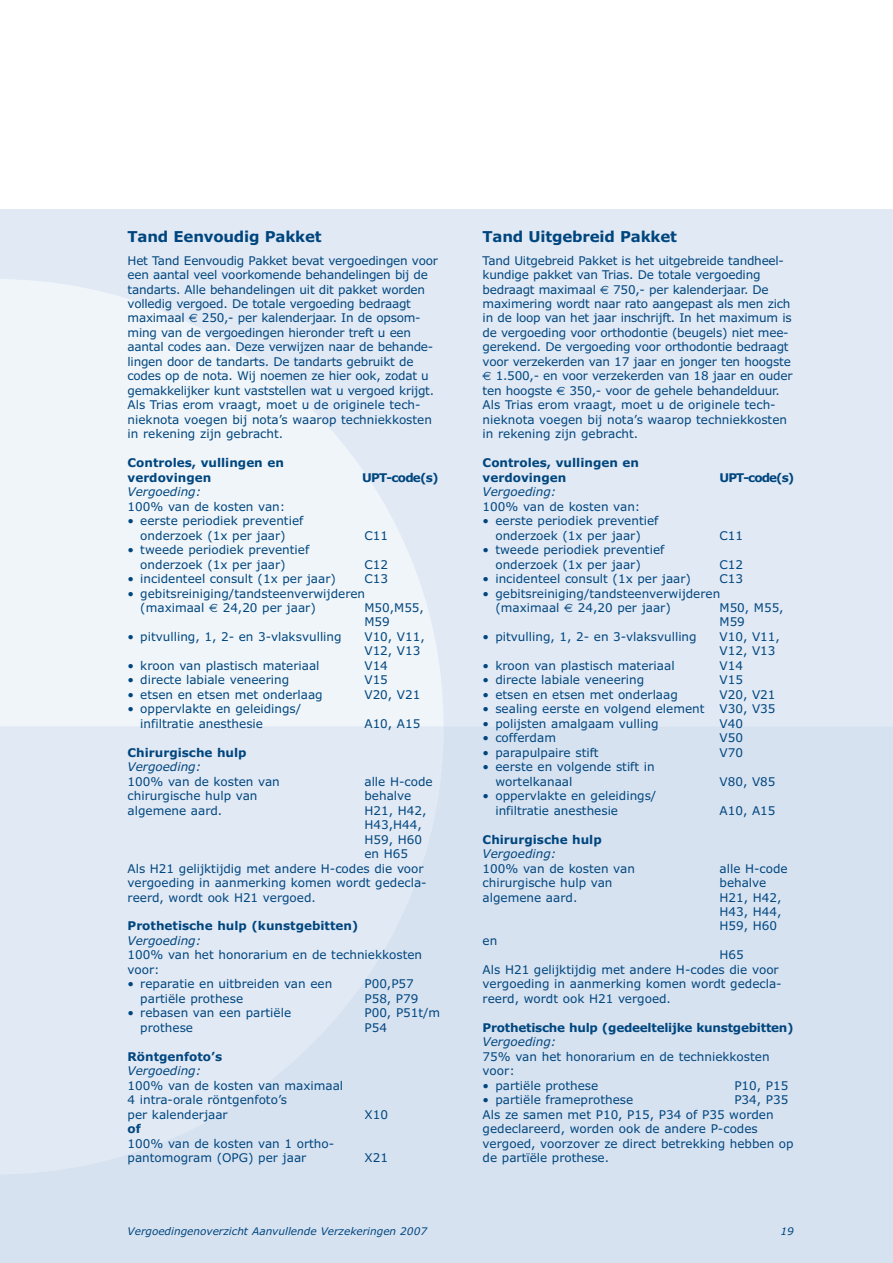
<style>
.page{position:relative;width:893px;height:1263px;background:#fff}
.page>*{position:absolute;margin:0;border:0;box-sizing:border-box;transform-origin:0 0}
.t1{font:700 15px "Verdana";letter-spacing:-.015em;color:#00467e}
.t2{font:12px/14.4px "Verdana";color:#00467e}
.t3{font:12px/14.4px "Verdana";letter-spacing:-.02em;color:#00467e}
.t4{font:700 12px/14.5px "Verdana";color:#00467e}
.t5{font:italic 12px "Verdana";color:#00467e}
.t6{font:700 12px "Verdana";letter-spacing:-.02em;color:#00467e}
.t7{font:italic 10.5px "Verdana";color:#00467e}
.s1{font-family:"Euro Sans"}
</style>
<div class="page">
<div style="left:0;top:202px;width:893px;height:1061px;background:#e1e9f5"></div>
<div style="left:0;top:202px;width:893px;height:7px;background:#fff"></div>
<svg style="left:0;top:279px;width:443px;height:447px;fill:#f0f5fa"></svg>
<p class="t1" style="left:128px;top:228px;width:196px">Tand Eenvoudig Pakket</p>
<p class="t3" style="left:128px;top:253px;width:312px">Het Tand Eenvoudig Pakket bevat vergoedingen voor een aantal veel voorkomende behandelingen bij de tandarts. Alle behandelingen uit dit pakket worden volledig vergoed. De totale vergoeding bedraagt maximaal <span class="s1">€</span> 250,- per kalenderjaar. In de opsom&shy;ming van de vergoedingen hieronder treft u een aantal codes aan. Deze verwijzen naar de behande&shy;lingen door de tandarts. De tandarts gebruikt de codes op de nota. Wij noemen ze hier ook, zodat u gemakkelijker kunt vaststellen wat u vergoed krijgt.<br>Als Trias erom vraagt, moet u de originele tech&shy;nieknota voegen bij nota’s waarop techniekkosten in rekening zijn gebracht.</p>
<p class="t4" style="left:128px;top:456px;width:158px">Controles, vullingen en verdovingen</p>
<p class="t4" style="left:362px;top:470px;width:78px">UPT-code(s)</p>
<p class="t5" style="left:128px;top:485px;width:75px">Vergoeding:</p>
<p class="t2" style="left:128px;top:499px;width:159px">100% van de kosten van:</p>
<p class="t2" style="left:128px;top:514px;width:177px;text-align:center">• eerste periodiek preventief onderzoek (1x per jaar)</p>
<p class="t2" style="left:140px;top:543px;width:170px;text-indent:-13px">• tweede periodiek preventief onderzoek (1x per jaar)</p>
<p class="t2" style="left:364px;top:528px;width:25px">C11</p>
<p class="t2" style="left:364px;top:557px;width:25px">C12</p>
<p class="t2" style="left:128px;top:572px;width:210px">• incidenteel consult (1x per jaar)</p>
<p class="t2" style="left:364px;top:572px;width:25px">C13</p>
<p class="t2" style="left:140px;top:586px;width:226px;text-indent:-13px">• gebitsreiniging/tandsteenverwijderen (maximaal <span class="s1">€</span> 24,20 per jaar)</p>
<p class="t2" style="left:364px;top:601px;width:61px">M50,M55,<br>M59</p>
<p class="t2" style="left:128px;top:630px;width:216px">• pitvulling, 1, 2- en 3-vlaksvulling</p>
<p class="t2" style="left:364px;top:629px;width:62px">V10, V11,<br>V12, V13</p>
<p class="t2" style="left:128px;top:658px;width:193px">• kroon van plastisch materiaal</p>
<p class="t2" style="left:364px;top:658px;width:25px">V14</p>
<p class="t2" style="left:128px;top:673px;width:163px">• directe labiale veneering</p>
<p class="t2" style="left:364px;top:673px;width:25px">V15</p>
<p class="t2" style="left:128px;top:687px;width:197px">• etsen en etsen met onderlaag</p>
<p class="t2" style="left:364px;top:687px;width:57px">V20, V21</p>
<p class="t2" style="left:140px;top:702px;width:163px;text-indent:-13px">• oppervlakte en geleidings/ infiltratie anesthesie</p>
<p class="t2" style="left:364px;top:716px;width:57px">A10, A15</p>
<p class="t4" style="left:128px;top:745px;width:121px">Chirurgische hulp</p>
<p class="t5" style="left:128px;top:760px;width:75px">Vergoeding:</p>
<p class="t2" style="left:128px;top:774px;width:154px">100% van de kosten van</p>
<p class="t2" style="left:364px;top:774px;width:70px">alle H-code</p>
<p class="t2" style="left:128px;top:789px;width:131px">chirurgische hulp van</p>
<p class="t2" style="left:364px;top:789px;width:48px">behalve</p>
<p class="t2" style="left:128px;top:803px;width:96px">algemene aard.</p>
<p class="t2" style="left:364px;top:803px;width:63px">H21, H42,</p>
<p class="t2" style="left:364px;top:818px;width:59px">H43,H44,</p>
<p class="t2" style="left:364px;top:832px;width:59px">H59, H60</p>
<p class="t2" style="left:364px;top:847px;width:45px">en H65</p>
<p class="t2" style="left:128px;top:861px;width:298px">Als H21 gelijktijdig met andere H-codes die voor</p>
<p class="t2" style="left:128px;top:876px;width:301px">vergoeding in aanmerking komen wordt gedecla-</p>
<p class="t2" style="left:128px;top:890px;width:190px">reerd, wordt ook H21 vergoed.</p>
<p class="t4" style="left:128px;top:919px;width:232px">Prothetische hulp (kunstgebitten)</p>
<p class="t5" style="left:128px;top:934px;width:75px">Vergoeding:</p>
<p class="t2" style="left:128px;top:948px;width:296px">100% van het honorarium en de techniekkosten voor:</p>
<p class="t2" style="left:128px;top:977px;width:206px">• reparatie en uitbreiden van een</p>
<p class="t2" style="left:364px;top:977px;width:51px">P00,P57</p>
<p class="t2" style="left:140px;top:991px;width:104px">partiële prothese</p>
<p class="t2" style="left:364px;top:991px;width:56px">P58, P79</p>
<p class="t2" style="left:128px;top:1006px;width:165px">• rebasen van een partiële</p>
<p class="t2" style="left:364px;top:1006px;width:77px">P00, P51t/m</p>
<p class="t2" style="left:140px;top:1020px;width:54px">prothese</p>
<p class="t2" style="left:364px;top:1020px;width:24px">P54</p>
<p class="t4" style="left:128px;top:1049px;width:96px">Röntgenfoto’s</p>
<p class="t5" style="left:128px;top:1064px;width:75px">Vergoeding:</p>
<p class="t2" style="left:128px;top:1078px;width:217px">100% van de kosten van maximaal<br>4 intra-orale röntgenfoto’s<br>per kalenderjaar</p>
<p class="t2" style="left:364px;top:1107px;width:25px">X10</p>
<p class="t4" style="left:128px;top:1122px;width:15px">of</p>
<p class="t2" style="left:128px;top:1136px;width:208px">100% van de kosten van 1 ortho&shy;pantomogram (OPG) per jaar</p>
<p class="t2" style="left:364px;top:1151px;width:25px">X21</p>
<p class="t1" style="left:483px;top:228px;width:196px">Tand Uitgebreid Pakket</p>
<p class="t3" style="left:483px;top:253px;width:311px">Tand Uitgebreid Pakket is het uitgebreide tandheel&shy;kundige pakket van Trias. De totale vergoeding bedraagt maximaal <span class="s1">€</span> 750,- per kalenderjaar. De maximering wordt naar rato aangepast als men zich in de loop van het jaar inschrijft. In het maximum is de vergoeding voor orthodontie (beugels) niet mee&shy;gerekend. De vergoeding voor orthodontie bedraagt voor verzekerden van 17 jaar en jonger ten hoogste <span class="s1">€</span> 1.500,- en voor verzekerden van 18 jaar en ouder ten hoogste <span class="s1">€</span> 350,- voor de gehele behandelduur.<br>Als Trias erom vraagt, moet u de originele tech&shy;nieknota voegen bij nota’s waarop techniekkosten in rekening zijn gebracht.</p>
<p class="t4" style="left:483px;top:456px;width:158px">Controles, vullingen en verdovingen</p>
<p class="t4" style="left:719px;top:470px;width:76px">UPT-code(s)</p>
<p class="t5" style="left:483px;top:485px;width:75px">Vergoeding:</p>
<p class="t2" style="left:483px;top:499px;width:159px">100% van de kosten van:</p>
<p class="t2" style="left:483px;top:514px;width:177px;text-align:center">• eerste periodiek preventief onderzoek (1x per jaar)</p>
<p class="t2" style="left:495px;top:543px;width:170px;text-indent:-13px">• tweede periodiek preventief onderzoek (1x per jaar)</p>
<p class="t2" style="left:719px;top:528px;width:25px">C11</p>
<p class="t2" style="left:719px;top:557px;width:25px">C12</p>
<p class="t2" style="left:483px;top:572px;width:210px">• incidenteel consult (1x per jaar)</p>
<p class="t2" style="left:719px;top:572px;width:25px">C13</p>
<p class="t2" style="left:495px;top:586px;width:226px;text-indent:-13px">• gebitsreiniging/tandsteenverwijderen (maximaal <span class="s1">€</span> 24,20 per jaar)</p>
<p class="t2" style="left:719px;top:601px;width:66px">M50, M55,<br>M59</p>
<p class="t2" style="left:483px;top:630px;width:216px">• pitvulling, 1, 2- en 3-vlaksvulling</p>
<p class="t2" style="left:719px;top:629px;width:62px">V10, V11,<br>V12, V13</p>
<p class="t2" style="left:483px;top:658px;width:193px">• kroon van plastisch materiaal</p>
<p class="t2" style="left:719px;top:658px;width:25px">V14</p>
<p class="t2" style="left:483px;top:673px;width:163px">• directe labiale veneering</p>
<p class="t2" style="left:719px;top:673px;width:25px">V15</p>
<p class="t2" style="left:483px;top:687px;width:197px">• etsen en etsen met onderlaag</p>
<p class="t2" style="left:719px;top:687px;width:57px">V20, V21</p>
<p class="t2" style="left:483px;top:702px;width:223px">• sealing eerste en volgend element</p>
<p class="t2" style="left:719px;top:702px;width:57px">V30, V35</p>
<p class="t2" style="left:483px;top:716px;width:177px">• polijsten amalgaam vulling</p>
<p class="t2" style="left:719px;top:716px;width:25px">V40</p>
<p class="t2" style="left:483px;top:731px;width:75px">• cofferdam</p>
<p class="t2" style="left:719px;top:731px;width:25px">V50</p>
<p class="t2" style="left:483px;top:745px;width:118px">• parapulpaire stift</p>
<p class="t2" style="left:719px;top:745px;width:25px">V70</p>
<p class="t2" style="left:495px;top:760px;width:161px;text-indent:-13px">• eerste en volgende stift in wortelkanaal</p>
<p class="t2" style="left:719px;top:774px;width:57px">V80, V85</p>
<p class="t2" style="left:495px;top:789px;width:163px;text-indent:-13px">• oppervlakte en geleidings/ infiltratie anesthesie</p>
<p class="t2" style="left:719px;top:803px;width:57px">A10, A15</p>
<p class="t4" style="left:483px;top:832px;width:121px">Chirurgische hulp</p>
<p class="t5" style="left:483px;top:847px;width:75px">Vergoeding:</p>
<p class="t2" style="left:483px;top:861px;width:154px">100% van de kosten van</p>
<p class="t2" style="left:719px;top:861px;width:70px">alle H-code</p>
<p class="t2" style="left:483px;top:876px;width:131px">chirurgische hulp van</p>
<p class="t2" style="left:719px;top:876px;width:48px">behalve</p>
<p class="t2" style="left:483px;top:890px;width:96px">algemene aard.</p>
<p class="t2" style="left:719px;top:890px;width:63px;text-align:justify">H21, H42, H43, H44, H59, H60</p>
<p class="t2" style="left:483px;top:934px;width:16px">en</p>
<p class="t2" style="left:483px;top:948px;width:301px;text-indent:237px">H65<br>Als H21 gelijktijdig met andere H-codes die voor vergoeding in aanmerking komen wordt gedecla&shy;reerd, wordt ook H21 vergoed.</p>
<p class="t6" style="left:483px;top:1021px;width:313px">Prothetische hulp (gedeeltelijke kunstgebitten)</p>
<p class="t5" style="left:483px;top:1035px;width:75px">Vergoeding:</p>
<p class="t2" style="left:483px;top:1049px;width:288px">75% van het honorarium en de techniekkosten voor:</p>
<p class="t2" style="left:483px;top:1078px;width:117px">• partiële prothese</p>
<p class="t2" style="left:734px;top:1078px;width:56px">P10, P15</p>
<p class="t2" style="left:483px;top:1093px;width:152px">• partiële frameprothese</p>
<p class="t2" style="left:483px;top:1093px;width:313px;text-indent:252px">P34, P35<br>Als ze samen met P10, P15, P34 of P35 worden gedeclareerd, worden ook de andere P-codes vergoed, voorzover ze direct betrekking hebben op de partïële prothese.</p>
<p class="t7" style="left:128px;top:1225px;width:301px">Vergoedingenoverzicht Aanvullende Verzekeringen 2007</p>
<p class="t7" style="left:780px;top:1225px;width:15px">19</p>
</div>
